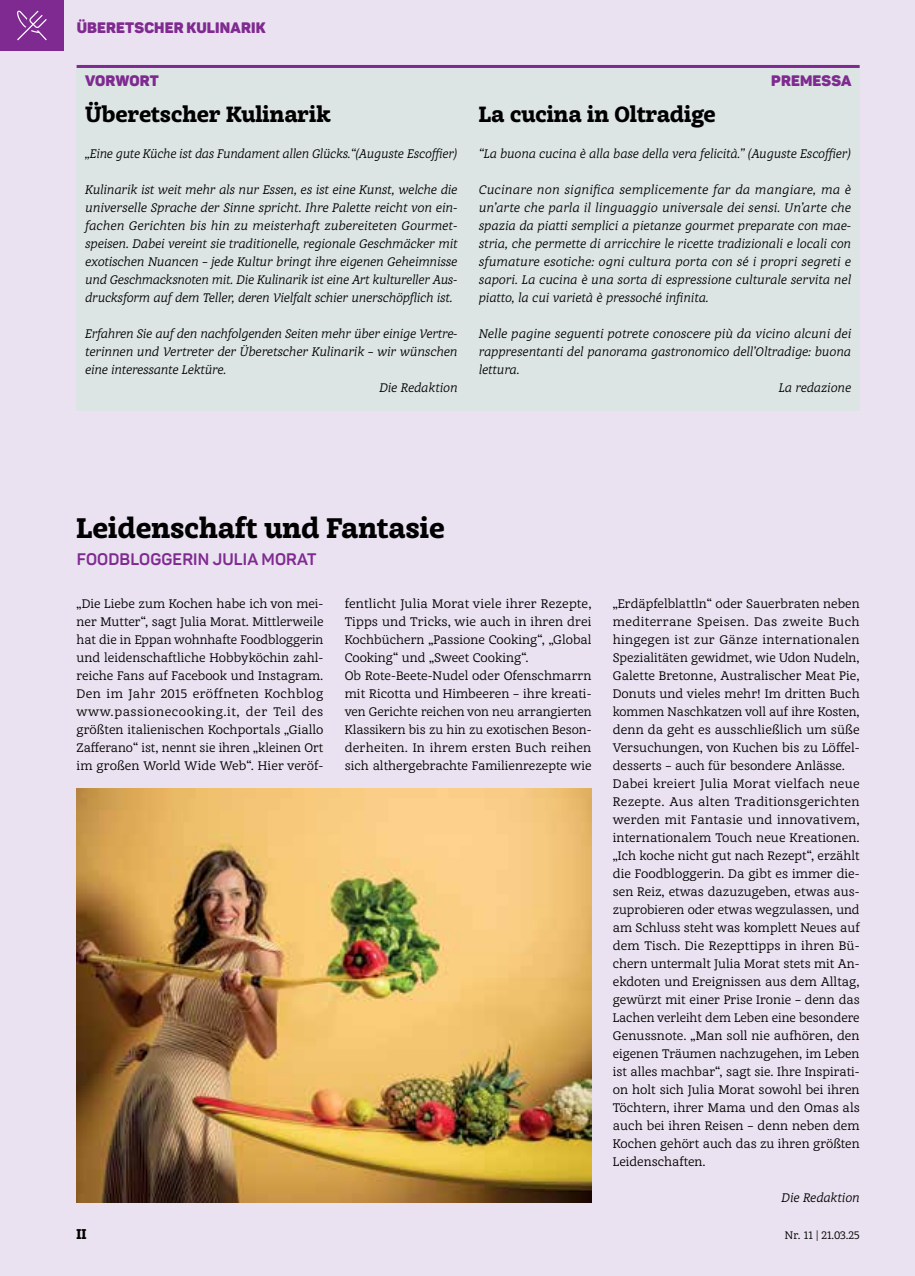
<style>
.page{position:relative;width:915px;height:1276px;background:#fff}
.page>*{position:absolute;margin:0;border:0;box-sizing:border-box;transform-origin:0 0}
.t1{font:900 27px "Achille IIFY";color:#000}
.t2{font:900 21px "Achille IIFY";color:#000}
.t3{font:700 16.5px "Panton";letter-spacing:.01em;color:#7f2a90}
.t4{font:900 15px "Panton";letter-spacing:.01em;color:#7f2a90}
.t5{font:900 13.5px "Achille IIFY";color:#000}
.t6{font:12px/18px "Achille IIFY";color:#000}
.t7{font:italic 12px/18px "Achille IIFY";letter-spacing:-.005em;color:#000;text-align:justify}
.t8{font:10.5px "Achille IIFY";color:#000}
</style>
<div class="page">
<div style="left:0;top:0;width:914px;height:1276px;background:#eae2f0"></div>
<div style="left:77px;top:68px;width:782px;height:342px;background:#dde5e4"></div>
<hr style="left:77px;top:65px;width:782px;height:3px;background:#7f2a90">
<img style="left:77px;top:788px;width:514px;height:414px">
<div style="left:0;top:0;width:64px;height:51px;background:#7f2a90"></div>
<svg style="left:17px;top:10px;width:30px;height:30px"></svg>
<p class="t4" style="left:77px;top:18px;width:190px">ÜBERETSCHER KULINARIK</p>
<p class="t4" style="left:85px;top:71px;width:75px">VORWORT</p>
<p class="t4" style="left:771px;top:71px;width:82px">PREMESSA</p>
<h2 class="t2" style="left:85px;top:100px;width:247px">Überetscher Kulinarik</h2>
<p class="t7" style="left:85px;top:144px;width:374px">„Eine gute Küche ist das Fundament allen Glücks.“(Auguste Escoffier)</p>
<p class="t7" style="left:85px;top:180px;width:374px">Kulinarik ist weit mehr als nur Essen, es ist eine Kunst, welche die universelle Sprache der Sinne spricht. Ihre Palette reicht von ein&shy;fachen Gerichten bis hin zu meisterhaft zubereiteten Gourmet&shy;speisen. Dabei vereint sie traditionelle, regionale Geschmäcker mit exotischen Nuancen – jede Kultur bringt ihre eigenen Geheimnisse und Geschmacksnoten mit. Die Kulinarik ist eine Art kultureller Aus&shy;drucksform auf dem Teller, deren Vielfalt schier unerschöpflich ist.</p>
<p class="t7" style="left:85px;top:324px;width:374px">Erfahren Sie auf den nachfolgenden Seiten mehr über einige Vertre-</p>
<p class="t7" style="left:85px;top:342px;width:374px">terinnen und Vertreter der Überetscher Kulinarik – wir wünschen</p>
<p class="t7" style="left:85px;top:360px;width:143px">eine interessante Lektüre.</p>
<p class="t7" style="left:379px;top:378px;width:80px">Die Redaktion</p>
<h2 class="t2" style="left:478px;top:100px;width:238px">La cucina in Oltradige</h2>
<p class="t7" style="left:478px;top:144px;width:373px">“La buona cucina è alla base della vera felicità.” (Auguste Escoffier)</p>
<p class="t7" style="left:478px;top:180px;width:374px">Cucinare non significa semplicemente far da mangiare, ma è un’arte che parla il linguaggio universale dei sensi. Un’arte che spazia da piatti semplici a pietanze gourmet preparate con mae&shy;stria, che permette di arricchire le ricette tradizionali e locali con sfumature esotiche: ogni cultura porta con sé i propri segreti e sapori. La cucina è una sorta di espressione culturale servita nel piatto, la cui varietà è pressoché infinita.</p>
<p class="t7" style="left:478px;top:324px;width:374px">Nelle pagine seguenti potrete conoscere più da vicino alcuni dei</p>
<p class="t7" style="left:478px;top:342px;width:374px">rappresentanti del panorama gastronomico dell’Oltradige: buona</p>
<p class="t7" style="left:478px;top:360px;width:42px">lettura.</p>
<p class="t7" style="left:778px;top:378px;width:74px">La redazione</p>
<h1 class="t1" style="left:77px;top:509px;width:369px">Leidenschaft und Fantasie</h1>
<h3 class="t3" style="left:77px;top:549px;width:241px">FOODBLOGGERIN JULIA MORAT</h3>
<p class="t6" style="left:77px;top:594px;width:248px;text-align:justify">„Die Liebe zum Kochen habe ich von mei&shy;ner Mutter“, sagt Julia Morat. Mittlerweile hat die in Eppan wohnhafte Foodbloggerin und leidenschaftliche Hobbyköchin zahl&shy;reiche Fans auf Facebook und Instagram.<br>Den im Jahr 2015 eröffneten Kochblog www.passionecooking.it, der Teil des größten italienischen Kochportals „Giallo Zafferano“ ist, nennt sie ihren „kleinen Ort im großen World Wide Web“. Hier veröf-</p>
<p class="t6" style="left:344px;top:594px;width:248px">fentlicht Julia Morat viele ihrer Rezepte, Tipps und Tricks, wie auch in ihren drei Kochbüchern „Passione Cooking“, „Global Cooking“ und „Sweet Cooking“.<br>Ob Rote-Beete-Nudel oder Ofenschmarrn mit Ricotta und Himbeeren – ihre kreati&shy;ven Gerichte reichen von neu arrangierten Klassikern bis zu hin zu exotischen Beson&shy;derheiten. In ihrem ersten Buch reihen sich althergebrachte Familienrezepte wie</p>
<p class="t6" style="left:612px;top:594px;width:248px">„Erdäpfelblattln“ oder Sauerbraten neben mediterrane Speisen. Das zweite Buch hingegen ist zur Gänze internationalen Spezialitäten gewidmet, wie Udon Nudeln, Galette Bretonne, Australischer Meat Pie, Donuts und vieles mehr! Im dritten Buch kommen Naschkatzen voll auf ihre Kosten, denn da geht es ausschließlich um süße Versuchungen, von Kuchen bis zu Löffel&shy;desserts – auch für besondere Anlässe.<br>Dabei kreiert Julia Morat vielfach neue Rezepte. Aus alten Traditionsgerichten werden mit Fantasie und innovativem, internationalem Touch neue Kreationen. „Ich koche nicht gut nach Rezept“, erzählt die Foodbloggerin. Da gibt es immer die&shy;sen Reiz, etwas dazuzugeben, etwas aus&shy;zuprobieren oder etwas wegzulassen, und am Schluss steht was komplett Neues auf dem Tisch. Die Rezepttipps in ihren Bü&shy;chern untermalt Julia Morat stets mit An&shy;ekdoten und Ereignissen aus dem Alltag, gewürzt mit einer Prise Ironie – denn das Lachen verleiht dem Leben eine besondere Genussnote. „Man soll nie aufhören, den eigenen Träumen nachzugehen, im Leben ist alles machbar“, sagt sie. Ihre Inspirati&shy;on holt sich Julia Morat sowohl bei ihren Töchtern, ihrer Mama und den Omas als auch bei ihren Reisen – denn neben dem Kochen gehört auch das zu ihren größten Leidenschaften.</p>
<p class="t7" style="left:781px;top:1188px;width:80px">Die Redaktion</p>
<p class="t5" style="left:77px;top:1224px;width:12px">II</p>
<p class="t8" style="left:784px;top:1227px;width:76px">Nr. 11 | 21.03.25</p>
</div>
